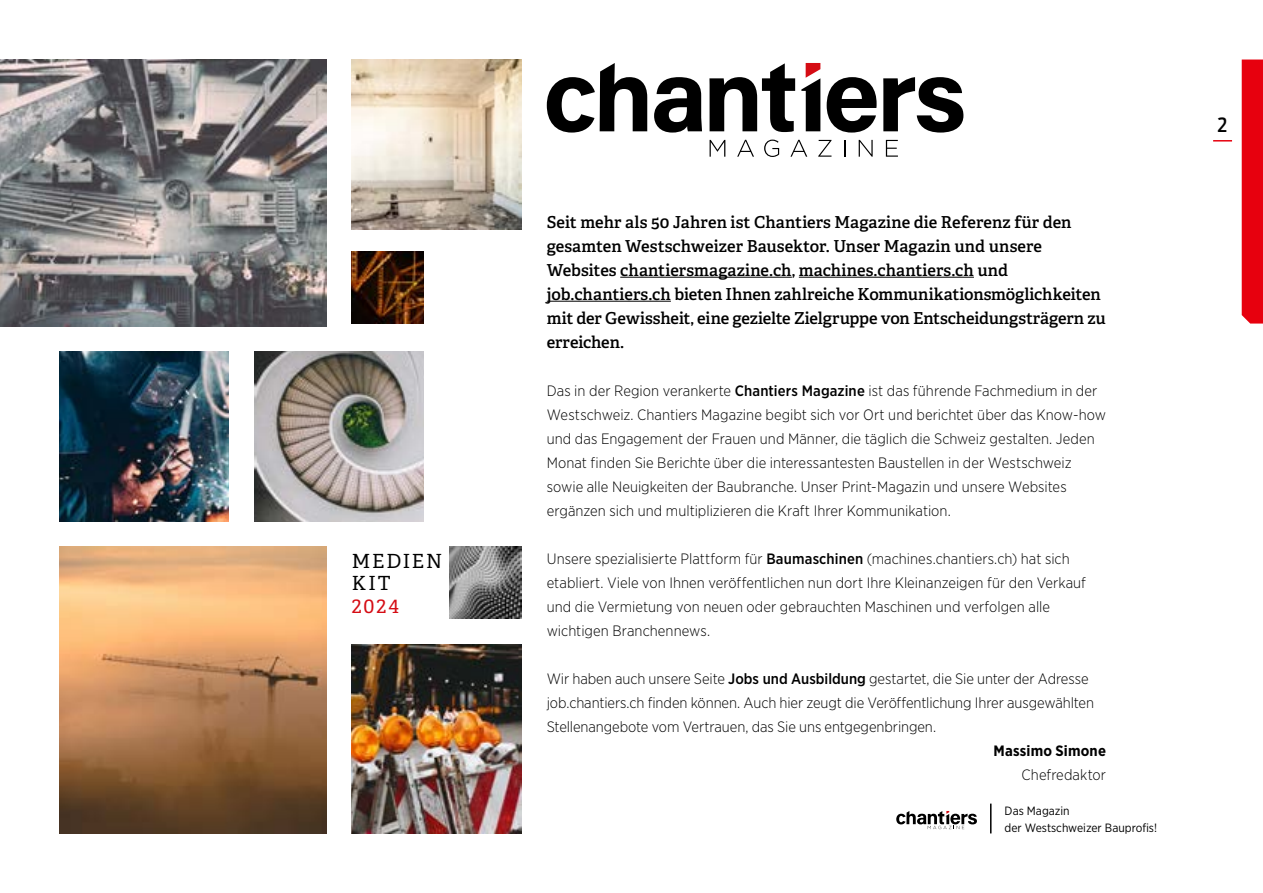
<style>
.page{position:relative;width:1263px;height:893px;background:#fff}
.page>*{position:absolute;margin:0;border:0;box-sizing:border-box;transform-origin:0 0}
.t1{font:19.5px/22.5px "Adelle";letter-spacing:.095em;color:#000}
.t2{font:19.5px "Adelle";color:#d50c14}
.t3{font:500 19.5px "Antenna Cond";color:#000}
.t4{font:600 16.5px/24px "Adelle";color:#000}
.t5{font:300 15px/24px "Gotham Narrow";color:#000}
.t6{font:700 15px "Gotham Narrow";letter-spacing:.01em;color:#000}
.t7{font:12px/16.5px "Gotham Narrow";color:#000}
.s1{font-weight:500}
</style>
<div class="page">
<img style="left:0;top:60px;width:326px;height:266px">
<img style="left:60px;top:547px;width:266px;height:286px">
<img style="left:254px;top:352px;width:170px;height:169px">
<img style="left:352px;top:60px;width:169px;height:169px">
<img style="left:352px;top:644px;width:169px;height:189px">
<img style="left:352px;top:252px;width:72px;height:72px">
<img style="left:449px;top:547px;width:72px;height:72px">
<img style="left:60px;top:352px;width:169px;height:169px">
<hr style="left:620px;top:277px;width:172px;height:1px;background:#000">
<hr style="left:799px;top:277px;width:175px;height:1px;background:#000">
<hr style="left:547px;top:301px;width:124px;height:1px;background:#000">
<svg style="left:709px;top:63px;width:86px;height:69px"></svg>
<svg style="left:827px;top:77px;width:49px;height:56px"></svg>
<svg style="left:801px;top:63px;width:19px;height:68px"></svg>
<svg style="left:654px;top:77px;width:48px;height:56px"></svg>
<svg style="left:883px;top:77px;width:80px;height:56px"></svg>
<svg style="left:547px;top:63px;width:100px;height:70px"></svg>
<svg style="left:709px;top:140px;width:16px;height:17px"></svg>
<svg style="left:737px;top:140px;width:17px;height:17px"></svg>
<svg style="left:764px;top:140px;width:15px;height:17px"></svg>
<svg style="left:790px;top:140px;width:17px;height:17px"></svg>
<svg style="left:818px;top:140px;width:13px;height:17px"></svg>
<svg style="left:844px;top:140px;width:1px;height:17px"></svg>
<svg style="left:859px;top:140px;width:14px;height:17px"></svg>
<svg style="left:886px;top:140px;width:12px;height:17px"></svg>
<svg style="left:896px;top:811px;width:81px;height:18px"></svg>
<svg style="left:990px;top:804px;width:1px;height:29px"></svg>
<div style="left:1242px;top:60px;width:21px;height:264px;background:#e7000e"></div>
<svg style="left:1213px;top:140px;width:19px;height:2px"></svg>
<h1 class="t1" style="left:352px;top:550px;width:92px">MEDIEN<br>KIT</h1>
<h1 class="t2" style="left:352px;top:594px;width:49px">2024</h1>
<p class="t4" style="left:547px;top:210px;width:561px">Seit mehr als 50 Jahren ist Chantiers Magazine die Referenz für den gesamten Westschweizer Bausektor. Unser Magazin und unsere Websites chantiersmagazine.ch, machines.chantiers.ch und job.chantiers.ch bieten Ihnen zahlreiche Kommunikationsmöglichkeiten mit der Gewissheit, eine gezielte Zielgruppe von Entscheidungsträgern zu erreichen.</p>
<p class="t5" style="left:547px;top:378px;width:561px">Das in der Region verankerte <span class="s1">Chantiers Magazine</span> ist das führende Fachmedium in der Westschweiz. Chantiers Magazine begibt sich vor Ort und berichtet über das Know-how und das Engagement der Frauen und Männer, die täglich die Schweiz gestalten. Jeden Monat finden Sie Berichte über die interessantesten Baustellen in der Westschweiz sowie alle Neuigkeiten der Baubranche. Unser Print-Magazin und unsere Websites ergänzen sich und multiplizieren die Kraft Ihrer Kommunikation.</p>
<p class="t5" style="left:547px;top:546px;width:541px">Unsere spezialisierte Plattform für <span class="s1">Baumaschinen</span> (machines.chantiers.ch) hat sich etabliert. Viele von Ihnen veröffentlichen nun dort Ihre Kleinanzeigen für den Verkauf und die Vermietung von neuen oder gebrauchten Maschinen und verfolgen alle wichtigen Branchennews.</p>
<p class="t5" style="left:547px;top:666px;width:549px">Wir haben auch unsere Seite <span class="s1">Jobs und Ausbildung</span> gestartet, die Sie unter der Adresse job.chantiers.ch finden können. Auch hier zeugt die Veröffentlichung Ihrer ausgewählten<br>Stellenangebote vom Vertrauen, das Sie uns entgegenbringen.</p>
<p class="t6" style="left:994px;top:741px;width:114px">Massimo Simone</p>
<p class="t5" style="left:1021px;top:762px;width:86px">Chefredaktor</p>
<p class="t7" style="left:1005px;top:802px;width:154px">Das Magazin<br>der Westschweizer Bauprofis!</p>
<h1 class="t3" style="left:1217px;top:113px;width:11px">2</h1>
</div>
